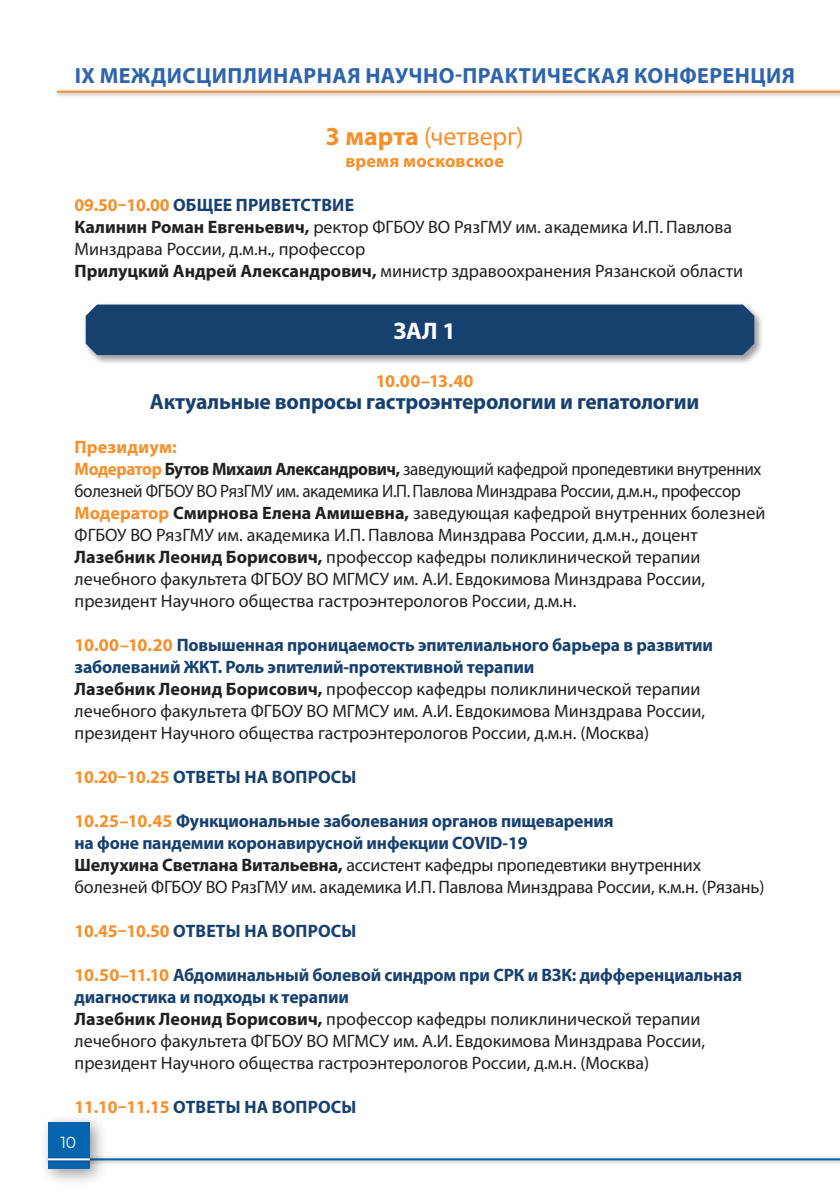
<style>
.page{position:relative;width:840px;height:1191px;background:#fff}
.page>*{position:absolute;margin:0;border:0;box-sizing:border-box;transform-origin:0 0}
.t1{font:26px "Myriad Pro";letter-spacing:-.005em;color:#f78f2a}
.t2{font:700 24px "Myriad Pro";color:#fff}
.t3{font:700 22px "Myriad Pro";letter-spacing:.09em;color:#2e64ac}
.t4{font:700 22px "Myriad Pro";letter-spacing:-.01em;color:#16406e}
.t5{font:18px/22px "Myriad Pro";color:#231f20}
.t6{font:18px/22px "Myriad Pro";color:#231f20;scale:.95 1}
.t7{font:700 18px "Myriad Pro";letter-spacing:-.01em;color:#16406e}
.t8{font:700 18px "Myriad Pro";letter-spacing:.01em;color:#f78f2a}
.t9{font:700 18px "Myriad Pro";letter-spacing:.01em;color:#16406e}
.t10{font:16px "Montserrat";color:#fff}
.s1{font-weight:700}
.s2{color:#f78f2a}
.s3{font-weight:700;color:#16406e}
.s4{font-weight:700;color:#f78f2a}
</style>
<div class="page">
<div style="left:54px;top:88px;width:785px;height:10px;background:#231f20;opacity:.45"></div>
<hr style="left:57px;top:91px;width:782px;height:2px;background:#f78f2a">
<div style="left:83px;top:302px;width:681px;height:63px;background:#231f20;opacity:.45"></div>
<div style="left:86px;top:304px;width:667px;height:51px;background:#16406e"></div>
<div style="left:45px;top:1155px;width:794px;height:10px;background:#231f20;opacity:.45"></div>
<hr style="left:48px;top:1158px;width:791px;height:2px;background:#0765b0">
<div style="left:39px;top:1113px;width:68px;height:74px;background:#231f20;opacity:.45"></div>
<div style="left:48px;top:1123px;width:42px;height:46px;background:#0765b0"></div>
<div style="left:48px;top:1155px;width:42px;height:10px;background:#231f20;opacity:.45"></div>
<hr style="left:48px;top:1158px;width:42px;height:2px;background:#fff">
<p class="t3" style="left:75px;top:61px;width:137px">IX Междисцип</p>
<p class="t3" style="left:243px;top:61px;width:552px">линарная научно-практическая конференция</p>
<h1 class="t1" style="left:325px;top:120px;width:199px"><span class="s1">3 марта</span> (четверг)</h1>
<p class="t8" style="left:345px;top:149px;width:160px">время московское</p>
<p class="t9" style="left:75px;top:193px;width:218px"><span class="s2">09.50–10.00</span> ОБЩЕЕ ПРИВЕТСТ</p>
<p class="t5" style="left:75px;top:193px;width:669px;text-indent:247px"><span class="s3">ВИЕ<br></span><span class="s1">Калинин Роман Евгеньевич,</span> ректор ФГБОУ ВО РязГМУ им. академика И.П. Павлова Минздрава России, д.м.н., профессор<br><span class="s1">Прилуцкий Андрей Александрович,</span> министр здравоохранения Рязанской области</p>
<h2 class="t2" style="left:393px;top:315px;width:16px">ЗАЛ</h2>
<h2 class="t2" style="left:442px;top:315px;width:15px">1</h2>
<p class="t8" style="left:375px;top:369px;width:99px">10.00–13.40</p>
<p class="t4" style="left:150px;top:387px;width:550px">Актуальные вопросы гастроэнтерологии и гепатологии</p>
<p class="t6" style="left:75px;top:435px;width:728px"><span class="s4">Президиум:<br>Модератор</span> <span class="s1">Бутов Михаил Александрович,</span> заведующий кафедрой пропедевтики внутренних болезней ФГБОУ ВО РязГМУ им. академика И.П.Павлова Минздрава России, д.м.н., профессор <span class="s4">Модератор</span> <span class="s1">Смирнова Елена Амишевна,</span> заведующая кафедрой внутренних болезней ФГБОУ ВО РязГМУ им. академика И.П. Павлова Минздрава России, д.м.н., доцент <span class="s1">Лазебник Леонид Борисович,</span> профессор кафедры поликлинической терапии лечебного факультета ФГБОУ ВО МГМСУ им. А.И. Евдокимова Минздрава России, президент Научного общества гастроэнтерологов России, д.м.н.</p>
<p class="t5" style="left:75px;top:633px;width:639px"><span class="s4">10.00–10.20</span> <span class="s3">Повышенная проницаемость эпителиального барьера в развитии заболеваний ЖКТ. Роль эпителий--протективной терапии<br></span><span class="s1">Лазебник Леонид Борисович,</span> профессор кафедры поликлинической терапии лечебного факультета ФГБОУ ВО МГМСУ им. А.И. Евдокимова Минздрава России, президент Научного общества гастроэнтерологов России, д.м.н. (Москва)</p>
<p class="t7" style="left:75px;top:765px;width:210px"><span class="s2">10.20–10.25</span> Ответы на вопро</p>
<p class="t7" style="left:331px;top:765px;width:27px">сы</p>
<p class="t5" style="left:75px;top:809px;width:691px"><span class="s4">10.25–10.45</span> <span class="s3">Функциональные заболевания органов пищеварения<br>на фоне пандемии коронавирусной инфекции COVID‑19<br></span><span class="s1">Шелухина Светлана Витальевна,</span> ассистент кафедры пропедевтики внутренних болезней ФГБОУ ВО РязГМУ им. академика И.П. Павлова Минздрава России, к.м.н. (Рязань)</p>
<p class="t7" style="left:75px;top:919px;width:210px"><span class="s2">10.45–10.50</span> Ответы на вопро</p>
<p class="t7" style="left:331px;top:919px;width:27px">сы</p>
<p class="t5" style="left:75px;top:963px;width:668px"><span class="s4">10.50–11.10</span> <span class="s3">Абдоминальный болевой синдром при СРК и ВЗК: дифференциальная диагностика и подходы к терапии<br></span><span class="s1">Лазебник Леонид Борисович,</span> профессор кафедры поликлинической терапии лечебного факультета ФГБОУ ВО МГМСУ им. А.И. Евдокимова Минздрава России, президент Научного общества гастроэнтерологов России, д.м.н. (Москва)</p>
<p class="t7" style="left:75px;top:1095px;width:210px"><span class="s2">11.10–11.15</span> Ответы на вопро</p>
<p class="t7" style="left:331px;top:1095px;width:27px">сы</p>
<p class="t10" style="left:61px;top:1131px;width:17px">10</p>
</div>
